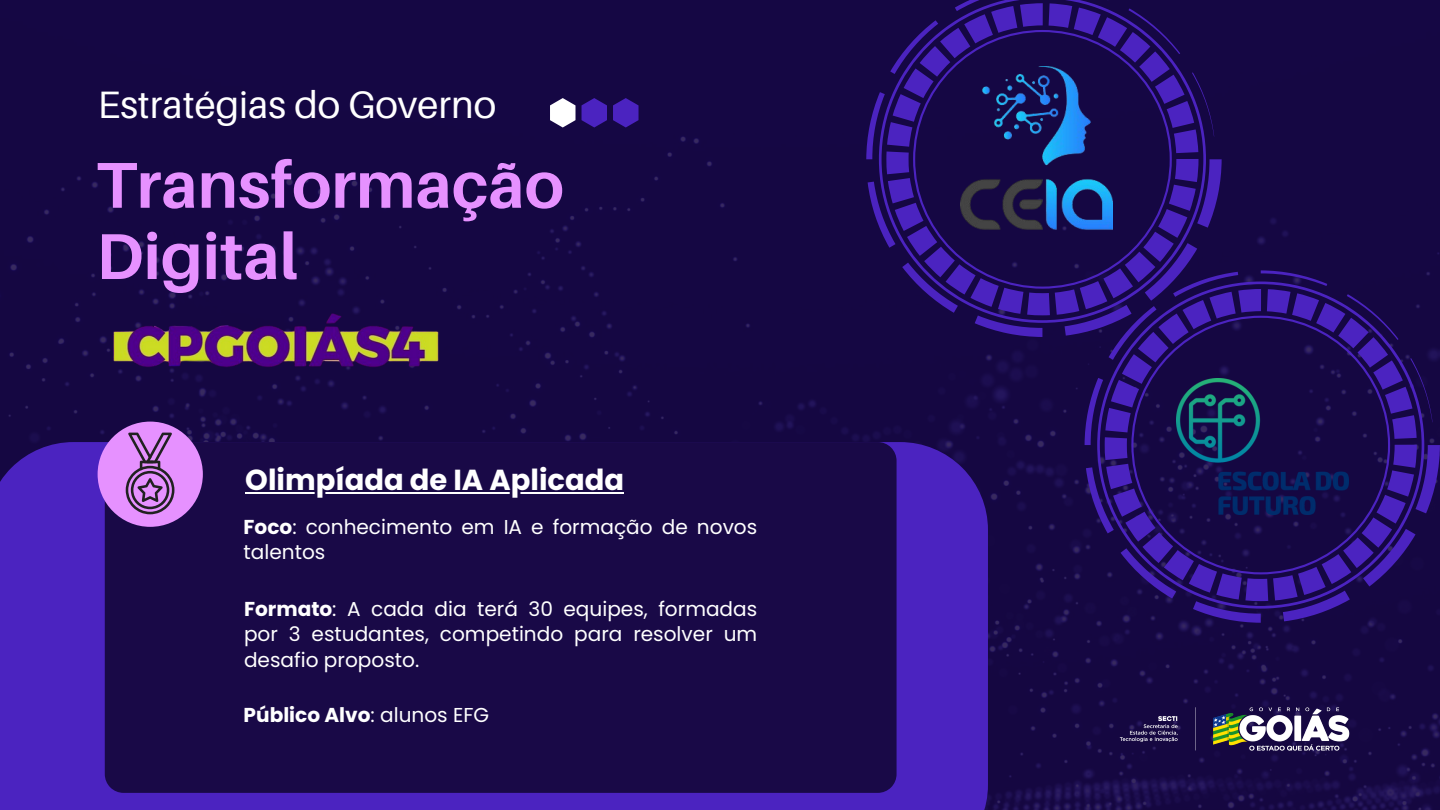
<style>
.page{position:relative;width:1440px;height:810px;background:#150743}
.page>*{position:absolute;margin:0;border:0;box-sizing:border-box;transform-origin:0 0}
.t1{font:700 64.8px/71.2px "Aileron";color:#e691ff}
.t2{font:38.2px "Aileron";color:#fff}
.t3{font:700 29px "Poppins";color:#fff}
.t4{font:20.1px/25.5px "Poppins";color:#fff}
.t5{font:700 20.1px "Poppins";color:#fff}
.s1{font-weight:700}
.s2{font-weight:400}
</style>
<div class="page">
<svg style="left:547px;top:97px;width:94px;height:33px"></svg>
<img style="left:1111px;top:704px;width:248px;height:51px">
<div style="left:0;top:442px;width:988px;height:368px;background:#4b23c0"></div>
<svg style="left:879px;top:0;width:327px;height:323px;background:#18084a"></svg>
<svg style="left:886px;top:3px;width:313px;height:312px;background:#240e66"></svg>
<svg style="left:1197px;top:159px;width:25px;height:69px;background:#321688"></svg>
<svg style="left:975px;top:315px;width:67px;height:22px"></svg>
<svg style="left:902px;top:263px;width:56px;height:50px;background:#281170"></svg>
<svg style="left:868px;top:182px;width:28px;height:66px;background:#291173"></svg>
<svg style="left:866px;top:92px;width:19px;height:67px"></svg>
<svg style="left:890px;top:20px;width:48px;height:54px;background:#250f6a"></svg>
<svg style="left:955px;top:0;width:65px;height:11px"></svg>
<svg style="left:1042px;top:0;width:67px;height:1px"></svg>
<svg style="left:1128px;top:8px;width:52px;height:46px;background:#220d62"></svg>
<svg style="left:1192px;top:72px;width:22px;height:65px"></svg>
<img style="left:960px;top:67px;width:152px;height:171px">
<div style="left:105px;top:442px;width:792px;height:351px;background:#190947"></div>
<div style="left:98px;top:422px;width:105px;height:105px;background:#e691ff;border-radius:50%"></div>
<svg style="left:126px;top:433px;width:48px;height:81px"></svg>
<img style="left:98px;top:312px;width:347px;height:64px">
<hr style="left:245px;top:492px;width:379px;height:2px;background:#fff">
<svg style="left:1097px;top:282px;width:327px;height:327px;background:#18094a"></svg>
<svg style="left:1105px;top:289px;width:312px;height:312px;background:#1e115d"></svg>
<svg style="left:1416px;top:445px;width:24px;height:68px;background:#34178a"></svg>
<svg style="left:1363px;top:529px;width:53px;height:57px;background:#2c1379"></svg>
<svg style="left:1283px;top:591px;width:67px;height:30px;background:#2d137c"></svg>
<svg style="left:1193px;top:601px;width:68px;height:22px"></svg>
<svg style="left:1121px;top:548px;width:55px;height:51px;background:#291271"></svg>
<svg style="left:1086px;top:467px;width:28px;height:66px;background:#2a1274"></svg>
<svg style="left:1085px;top:378px;width:18px;height:67px"></svg>
<svg style="left:1065px;top:243px;width:173px;height:117px;background:#27106e"></svg>
<svg style="left:1261px;top:270px;width:66px;height:16px"></svg>
<svg style="left:1347px;top:294px;width:52px;height:46px;background:#220d60"></svg>
<svg style="left:1410px;top:358px;width:23px;height:64px"></svg>
<p class="t2" style="left:98px;top:81px;width:400px">Estratégias do Governo</p>
<h1 class="t1" style="left:96px;top:148px;width:469px">Transformação<br>Digital</h1>
<p class="t3" style="left:245px;top:459px;width:380px">Olimpíada de IA Aplicada</p>
<p class="t4" style="left:244px;top:514px;width:515px"><span class="s1">Foco</span>: conhecimento em IA e formação de novos talentos</p>
<p class="t4" style="left:244px;top:596px;width:515px;text-align:justify"><span class="s1">Formato</span>: A cada dia terá 30 equipes, formadas por 3 estudantes, competindo para resolver um desafio proposto.</p>
<p class="t5" style="left:244px;top:701px;width:247px">Público Alvo<span class="s2">: alunos EFG</span></p>
</div>
